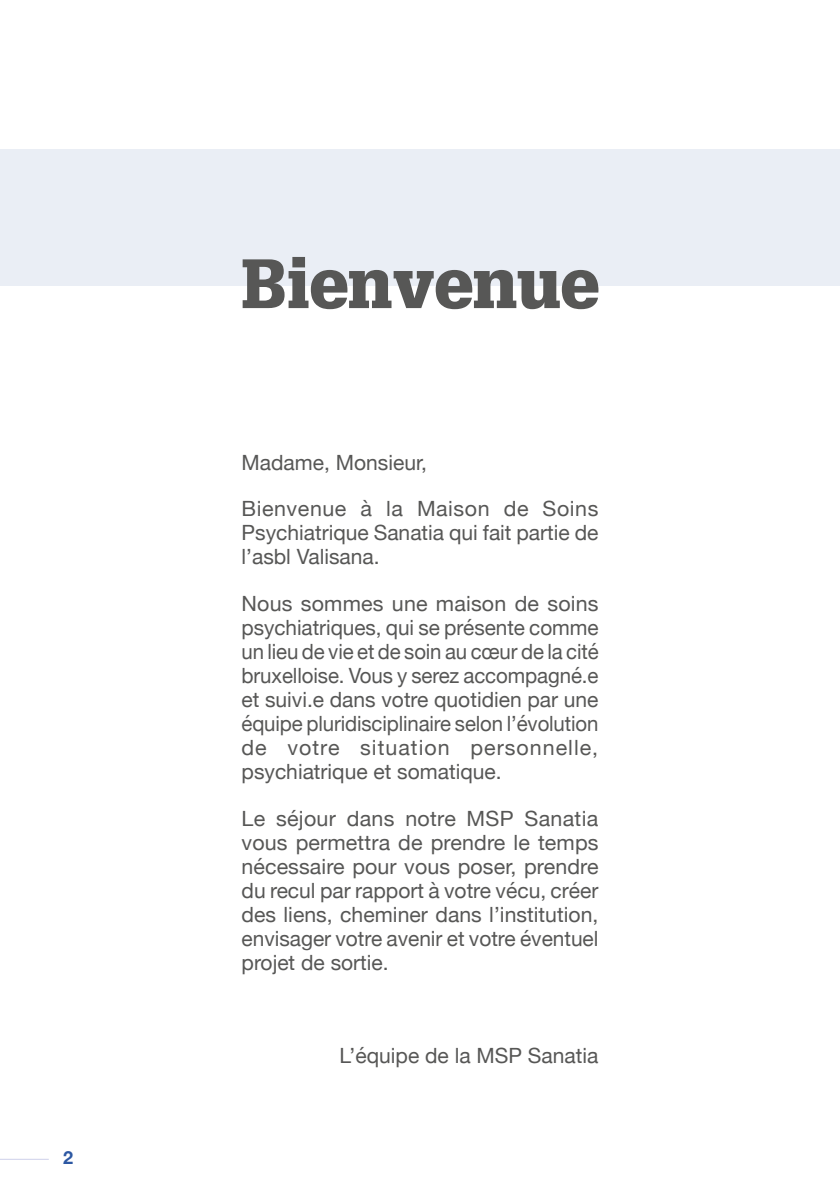
<style>
.page{position:relative;width:840px;height:1191px;background:#fff}
.page>*{position:absolute;margin:0;border:0;box-sizing:border-box;transform-origin:0 0}
.t1{font:900 68px "Glypha LT";color:#575756}
.t2{font:21px/24px "Helvetica Neue";color:#575756;text-align:justify}
.t3{font:700 18px "Helvetica Neue";color:#2d58a3}
</style>
<div class="page">
<hr style="left:0;top:1158px;width:49px;height:1px;background:#ced1ea">
<div style="left:0;top:149px;width:839px;height:136px;background:#eaeef5"></div>
<p class="t3" style="left:63px;top:1144px;width:12px">2</p>
<h1 class="t1" style="left:241px;top:242px;width:358px">Bienvenue</h1>
<p class="t2" style="left:241px;top:451px;width:187px">Madame, Monsieur,</p>
<p class="t2" style="left:241px;top:498px;width:358px">Bienvenue à la Maison de Soins Psychiatrique Sanatia qui fait partie de l’asbl Valisana.</p>
<p class="t2" style="left:241px;top:593px;width:358px">Nous sommes une maison de soins psychiatriques, qui se présente comme un lieu de vie et de soin au cœur de la cité bruxelloise. Vous y serez accompagné.e et suivi.e dans votre quotidien par une équipe pluridisciplinaire selon l’évolution de votre situation personnelle, psychiatrique et somatique.</p>
<p class="t2" style="left:241px;top:807px;width:358px">Le séjour dans notre MSP Sanatia vous permettra de prendre le temps nécessaire pour vous poser, prendre du recul par rapport à votre vécu, créer des liens, cheminer dans l’institution, envisager votre avenir et votre éventuel projet de sortie.</p>
<p class="t2" style="left:339px;top:1045px;width:260px">L’équipe de la MSP Sanatia</p>
</div>
